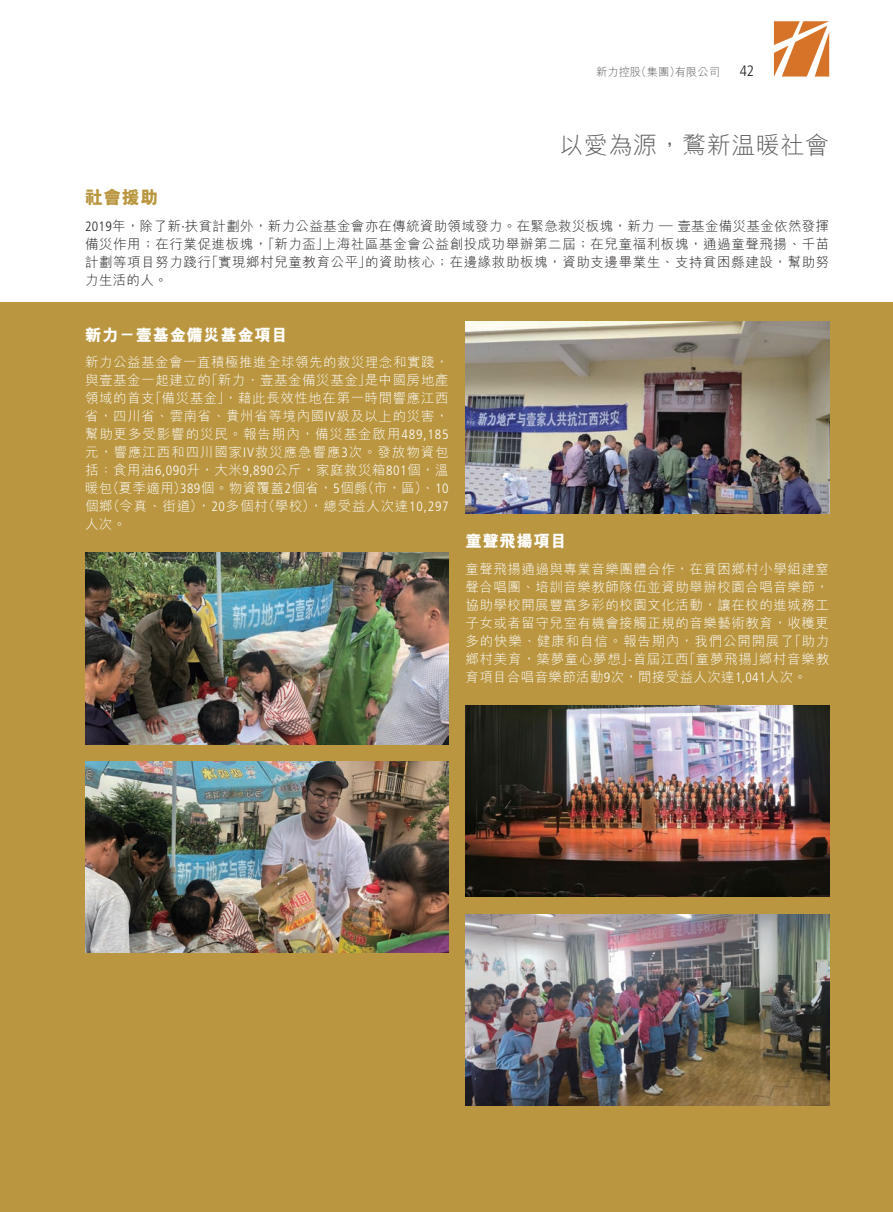
<style>
.page{position:relative;width:893px;height:1212px;background:#fff}
.page>*{position:absolute;margin:0;border:0;box-sizing:border-box;transform-origin:0 0}
.t1{font:300 24px "M Hei HK";letter-spacing:.025em;color:#57585a}
.t2{font:800 18px "M Hei HK";color:#ba9640}
.t3{font:800 16.5px "M Hei HK";letter-spacing:.025em;color:#fff}
.t4{font:300 condensed 15px "Frutiger LT Std";color:#231f20}
.t5{font:300 13.5px/18px "M Hei HK";letter-spacing:.035em;color:#fff}
.t6{font:300 13.5px/18px "M Hei HK";letter-spacing:.025em;color:#231f20;text-align:right}
.t7{font:300 13.5px/18px "M Hei HK";letter-spacing:.045em;color:#231f20}
.t8{font:300 13.5px "M Hei HK";letter-spacing:.065em;color:#fff}
.t9{font:300 13.5px/18px "M Hei HK";letter-spacing:.06em;color:#fff}
.t10{font:300 13.5px "M Hei HK";letter-spacing:.055em;color:#fff}
.t11{font:300 11.25px "M Hei HK";color:#57585a}
.s1{font-family:"Frutiger LT Std";font-stretch:condensed}
</style>
<div class="page">
<svg style="left:774px;top:21px;width:55px;height:56px"></svg>
<div style="left:0;top:303px;width:893px;height:909px;background:#ba9640"></div>
<img style="left:85px;top:553px;width:364px;height:191px">
<img style="left:85px;top:761px;width:364px;height:192px">
<img style="left:466px;top:322px;width:363px;height:191px">
<img style="left:466px;top:705px;width:363px;height:191px">
<img style="left:466px;top:914px;width:363px;height:191px">
<p class="t11" style="left:635px;top:66px;width:46px">（集團）</p>
<p class="t11" style="left:596px;top:66px;width:46px">新力控股</p>
<p class="t11" style="left:675px;top:66px;width:46px">有限公司</p>
<p class="t4" style="left:740px;top:63px;width:16px">42</p>
<h1 class="t1" style="left:559px;top:133px;width:271px">以愛為源，鶩新温暖社會</h1>
<h2 class="t2" style="left:85px;top:188px;width:75px">社會援助</h2>
<p class="t6" style="left:85px;top:216px;width:746px"><span class="s1">2019</span>年，除了新<span class="s1">·</span>扶貧計劃外，新力公益基金會亦在傳統資助領域發力。在緊急救災板塊，新力 — 壹基金備災基金依然發揮上海社區基金會公益創投成功舉辦第二屆；在兒童福利板塊，通過童聲飛揚、千苗</p>
<p class="t7" style="left:85px;top:234px;width:246px">備災作用；在行業促進板塊「，新力盃」</p>
<p class="t7" style="left:205px;top:252px;width:168px">「實現鄉村兒童教育公平」</p>
<p class="t7" style="left:365px;top:252px;width:466px">的資助核心；在邊緣救助板塊，資助支邊畢業生、支持貧困縣建設，幫助努</p>
<p class="t7" style="left:85px;top:252px;width:128px">計劃等項目努力踐行力生活的人。</p>
<p class="t3" style="left:85px;top:326px;width:204px">新力－壹基金備災基金項目</p>
<p class="t5" style="left:85px;top:353px;width:365px;text-align:right">新力公益基金會一直積極推進全球領先的救災理念和實踐，是中國房地產</p>
<p class="t5" style="left:205px;top:371px;width:167px">「新力．壹基金備災基金」</p>
<p class="t5" style="left:149px;top:371px;width:301px;text-indent:-64px">與壹基金一起建立的<br>「備災基金，」藉此長效性地在第一時間響應江西</p>
<p class="t5" style="left:85px;top:389px;width:71px">領域的首支</p>
<p class="t5" style="left:85px;top:407px;width:365px">省，四川省、雲南省、貴州省等境內國<span class="s1">IV</span>級及以上的災害，</p>
<p class="t8" style="left:85px;top:427px;width:365px">幫助更多受影響的災民。報告期內，備災基金啟用<span class="s1">489,185</span></p>
<p class="t8" style="left:85px;top:445px;width:365px">元，響應江西和四川國家<span class="s1">IV</span>救災應急響應 次<span class="s1">3</span> 。發放物資包</p>
<p class="t5" style="left:85px;top:461px;width:365px">括：食用油<span class="s1">6,090</span>升，大米<span class="s1">9,890</span>公斤，家庭救災箱<span class="s1">801</span>個，溫</p>
<p class="t5" style="left:361px;top:479px;width:89px">（市，區、( <span class="s1">10</span></p>
<p class="t5" style="left:106px;top:479px;width:82px">（夏季適用）</p>
<p class="t5" style="left:180px;top:479px;width:189px"><span class="s1">389</span>個。物資覆蓋<span class="s1">2</span>個省，<span class="s1">5</span>個縣</p>
<p class="t5" style="left:85px;top:479px;width:29px">暖包</p>
<p class="t5" style="left:107px;top:497px;width:98px">（令真、街道）</p>
<p class="t5" style="left:85px;top:497px;width:43px">個鄉人次。</p>
<p class="t10" style="left:262px;top:499px;width:188px">（學校，） 總受益人次達<span class="s1">10,297</span></p>
<p class="t5" style="left:197px;top:497px;width:72px">，<span class="s1">20</span>多個村</p>
<p class="t3" style="left:466px;top:533px;width:103px">童聲飛揚項目</p>
<p class="t5" style="left:466px;top:560px;width:365px;text-align:right">童聲飛揚通過與專業音樂團體合作，在貧困鄉村小學組建窒聲合唱團、培訓音樂教師隊伍並資助舉辦校園合唱音樂節，協助學校開展豐富多彩的校園文化活動，讓在校的進城務工子女或者留守兒室有機會接觸正規的音樂藝術教育，收穫更「助力</p>
<p class="t9" style="left:759px;top:631px;width:72px;text-indent:-293px">多的快樂、健康和自信。報告期內，我們公開開展了<br>鄉村音樂教</p>
<p class="t5" style="left:466px;top:649px;width:343px">鄉村美育，築夢童心夢想 <span class="s1">-</span>」首屆江西<br>育項目合唱音樂節活動次<span class="s1">9</span> ，間接受益人次達<span class="s1">1,041</span>人次。</p>
<p class="t5" style="left:683px;top:649px;width:84px">「童夢飛揚」</p>
</div>
